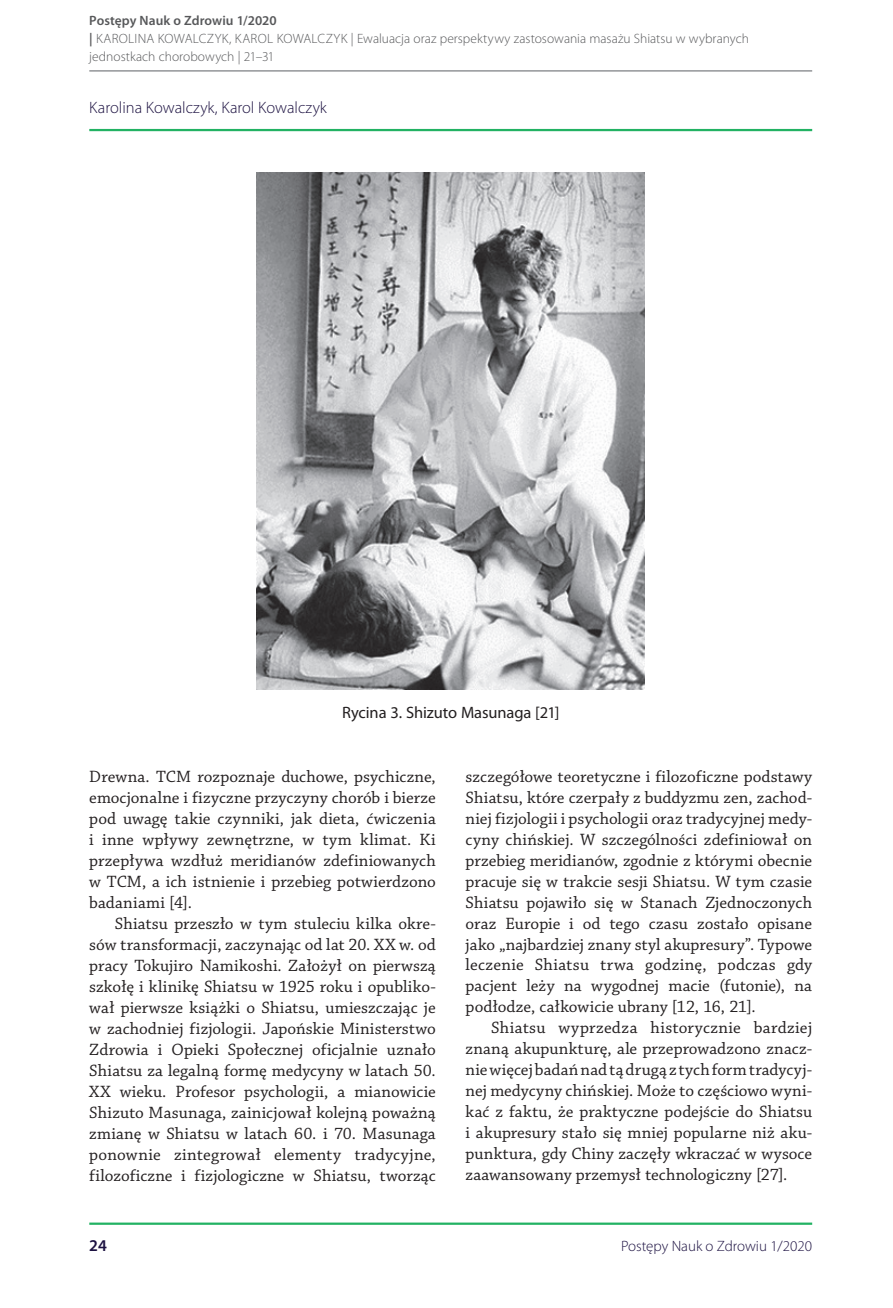
<style>
.page{position:relative;width:893px;height:1308px;background:#fff}
.page>*{position:absolute;margin:0;border:0;box-sizing:border-box;transform-origin:0 0}
.t1{font:17.25px/21px "Chaparral Pro";letter-spacing:.005em;color:#231f20;text-align:justify}
.t2{font:300 16.5px "Myriad Pro";letter-spacing:.02em;color:#1c1141}
.t3{font:16.5px "Myriad Pro";letter-spacing:-.005em;color:#231f20}
.t4{font:600 16.5px "Myriad Pro";color:#1c1141}
.t5{font:300 15px "Myriad Pro";color:#1c1141}
.t6{font:300 13.5px/18px "Myriad Pro";letter-spacing:.01em;color:#57585a}
.s1{font-weight:600}
</style>
<div class="page">
<hr style="left:89px;top:129px;width:723px;height:2px;background:#22b263">
<hr style="left:89px;top:1222px;width:723px;height:3px;background:#22b263">
<hr style="left:89px;top:70px;width:723px;height:2px;background:#939598">
<img style="left:257px;top:173px;width:388px;height:516px">
<p class="t6" style="left:89px;top:12px;width:661px"><span class="s1">Postępy Nauk o Zdrowiu 1/2020<br>|</span> Karolin a Kowalczyk, Karol Kowalczyk | Ewaluacja oraz perspektywy zastosowania masażu Shiatsu w wybranych jednostkach chorobowych | 21–31</p>
<p class="t2" style="left:89px;top:98px;width:239px">Karolina Kowalczyk, Karol Kowalczyk</p>
<p class="t3" style="left:342px;top:702px;width:219px">Rycina 3. Shizuto Masunaga [21]</p>
<p class="t1" style="left:89px;top:766px;width:348px">Drewna. TCM rozpoznaje duchowe, psychiczne, emocjonalne i fizyczne przyczyny chorób i bierze pod uwagę takie czynniki, jak dieta, ćwiczenia i inne wpływy zewnętrzne, w tym klimat. Ki przepływa wzdłuż meridianów zdefiniowanych w TCM, a ich istnienie i przebieg potwierdzono badaniami [4].</p>
<p class="t1" style="left:89px;top:913px;width:348px;text-indent:26px">Shiatsu przeszło w tym stuleciu kilka okre‑ sów transformacji, zaczynając od lat 20. XX w. od pracy Tokujiro Namikoshi. Założył on pierwszą szkołę i klinikę Shiatsu w 1925 roku i opubliko‑ wał pierwsze książki o Shiatsu, umieszczając je w zachodniej fizjologii. Japońskie Ministerstwo Zdrowia i Opieki Społecznej oficjalnie uznało Shiatsu za legalną formę medycyny w latach 50.<br>XX wieku. Profesor psychologii, a mianowicie Shizuto Masunaga, zainicjował kolejną poważną zmianę w Shiatsu w latach 60. i 70. Masunaga ponownie zintegrował elementy tradycyjne, filozoficzne i fizjologiczne w Shiatsu, tworząc</p>
<p class="t1" style="left:466px;top:766px;width:348px">szczegółowe teoretyczne i filozoficzne podstawy Shiatsu, które czerpały z buddyzmu zen, zachod‑ niej fizjologii i psychologii oraz tradycyjnej medy‑ cyny chińskiej. W szczególności zdefiniował on przebieg meridianów, zgodnie z którymi obecnie pracuje się w trakcie sesji Shiatsu. W tym czasie Shiatsu pojawiło się w Stanach Zjednoczonych oraz Europie i od tego czasu zostało opisane jako „najbardziej znany styl akupresury”. Typowe leczenie Shiatsu trwa godzinę, podczas gdy pacjent leży na wygodnej macie (futonie), na podłodze, całkowicie ubrany [12, 16, 21].</p>
<p class="t1" style="left:466px;top:1018px;width:348px;text-indent:26px">Shiatsu wyprzedza historycznie bardziej znaną akupunkturę, ale przeprowadzono znacz‑ nie więcej badań nad tą drugą z tych form tradycyj‑ nej medycyny chińskiej. Może to częściowo wyni‑ kać z faktu, że praktyczne podejście do Shiatsu i akupresury stało się mniej popularne niż aku‑ punktura, gdy Chiny zaczęły wkraczać w wysoce zaawansowany przemysł technologiczny [27].</p>
<p class="t4" style="left:89px;top:1235px;width:19px">24</p>
<p class="t5" style="left:621px;top:1237px;width:193px">Postępy Nauk o Zdrowiu 1/2020</p>
</div>
